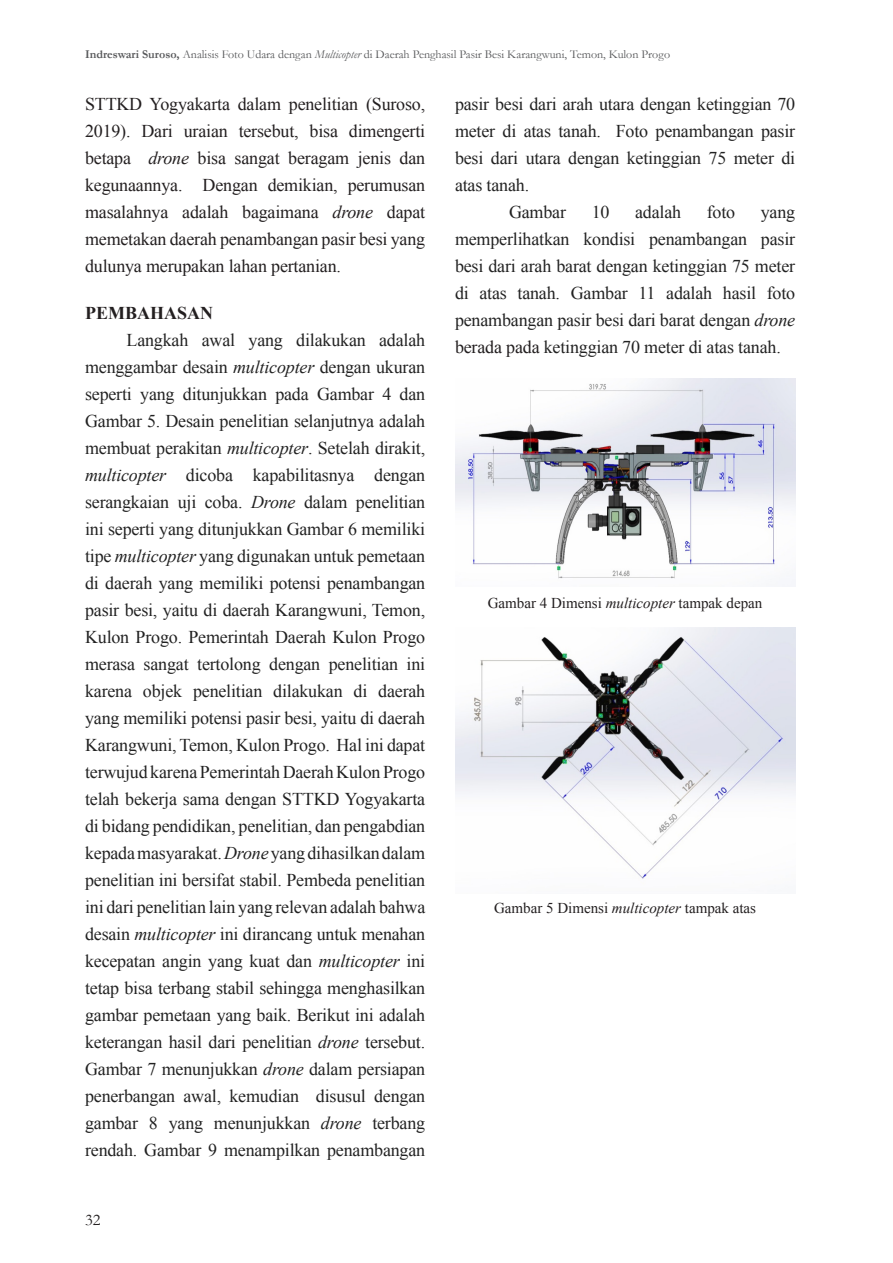
<style>
.page{position:relative;width:893px;height:1263px;background:#fff}
.page>*{position:absolute;margin:0;border:0;box-sizing:border-box;transform-origin:0 0}
.Body_Text{font:18px/27px "Times New Roman";letter-spacing:-.01em;color:#222;text-align:justify}
.t1{font:18px/27px "Times New Roman";letter-spacing:-.01em;color:#231f20;text-align:justify}
.t2{font:700 18px "Times New Roman";color:#231f20}
.t3{font:16.5px "Garamond";color:#231f20}
.t4{font:15px "Times New Roman";color:#231f20}
.t5{font:12px "Garamond";color:#57585a}
.s1{font-weight:700}
.s2{font-style:italic}
.s3{color:#231f20}
</style>
<div class="page">
<img style="left:455px;top:378px;width:340px;height:201px">
<img style="left:455px;top:628px;width:340px;height:251px">
<p class="t5" style="left:85px;top:46px;width:587px"><span class="s1">Indreswari Suroso,</span> Analisis Foto Udara dengan <span class="s2">Multicopter</span> di Daerah Penghasil Pasir Besi Karangwuni, Temon, Kulon Progo</p>
<p class="t1" style="left:85px;top:90px;width:342px">STTKD Yogyakarta dalam penelitian (Suroso, 2019). Dari uraian tersebut, bisa dimengerti betapa <span class="s2">drone</span> bisa sangat beragam jenis dan kegunaannya. Dengan demikian, perumusan masalahnya adalah bagaimana <span class="s2">drone</span> dapat memetakan daerah penambangan pasir besi yang dulunya merupakan lahan pertanian.</p>
<p class="t2" style="left:85px;top:301px;width:129px">PEMBAHASAN</p>
<p class="Body_Text" style="left:85px;top:326px;width:342px;text-indent:41px">Langkah awal yang dilakukan adalah menggambar desain <span class="s2">multicopter</span> dengan ukuran seperti yang ditunjukkan pada Gambar 4 dan Gambar 5. Desain penelitian selanjutnya adalah membuat perakitan <span class="s2">multicopter</span>. Setelah dirakit, <span class="s2">multicopter</span> dicoba kapabilitasnya dengan serangkaian uji coba. <span class="s2">Drone</span> dalam penelitian ini seperti yang ditunjukkan Gambar 6 memiliki tipe <span class="s2">multicopter</span> yang digunakan untuk pemetaan di daerah yang memiliki potensi penambangan pasir besi, yaitu di daerah Karangwuni, Temon, Kulon Progo. Pemerintah Daerah Kulon Progo merasa sangat tertolong dengan penelitian ini karena objek penelitian dilakukan di daerah yang memiliki potensi pasir besi, yaitu di daerah Karangwuni, Temon, Kulon Progo. Hal ini dapat terwujud karena Pemerintah Daerah Kulon Progo telah bekerja sama dengan STTKD Yogyakarta di bidang pendidikan, penelitian, dan pengabdian kepada masyarakat. <span class="s2">Drone</span> yang dihasilkan dalam penelitian ini bersifat stabil. Pembeda penelitian ini dari penelitian lain yang relevan adalah bahwa desain <span class="s2">multicopter</span> ini dirancang untuk menahan kecepatan angin yang kuat dan <span class="s2">multicopter</span> ini tetap bisa terbang stabil sehingga menghasilkan gambar pemetaan yang baik. Berikut ini adalah keterangan hasil dari penelitian <span class="s2">drone</span> tersebut.<br>Gambar 7 menunjukkan <span class="s2">drone</span> dalam persiapan penerbangan awal, kemudian disusul dengan gambar 8 yang menunjukkan <span class="s2">drone</span> terbang rendah. Gambar 9 menampilkan penambangan</p>
<p class="Body_Text" style="left:455px;top:90px;width:342px">pasir besi dari arah utara dengan ketinggian 70 meter di atas tanah. Foto penambangan pasir besi dari utara dengan ketinggian 75 meter di atas tanah.</p>
<p class="Body_Text" style="left:509px;top:198px;width:59px">Gambar</p>
<p class="Body_Text" style="left:592px;top:198px;width:19px">10</p>
<p class="Body_Text" style="left:635px;top:198px;width:48px">adalah</p>
<p class="Body_Text" style="left:707px;top:198px;width:30px">foto</p>
<p class="Body_Text" style="left:455px;top:198px;width:342px;text-indent:306px">yang memperlihatkan kondisi penambangan pasir besi dari arah barat dengan ketinggian 75 meter di atas tanah. Gambar 11 adalah hasil foto penambangan pasir besi dari barat dengan <span class="s2">drone </span><span class="s3">berada pada</span> ketinggian 70 meter di atas tanah.</p>
<p class="t4" style="left:488px;top:593px;width:276px">Gambar 4 Dimensi <span class="s2">multicopter</span> tampak depan</p>
<p class="t4" style="left:494px;top:898px;width:264px">Gambar 5 Dimensi <span class="s2">multicopter</span> tampak atas</p>
<p class="t3" style="left:85px;top:1208px;width:17px">32</p>
</div>
